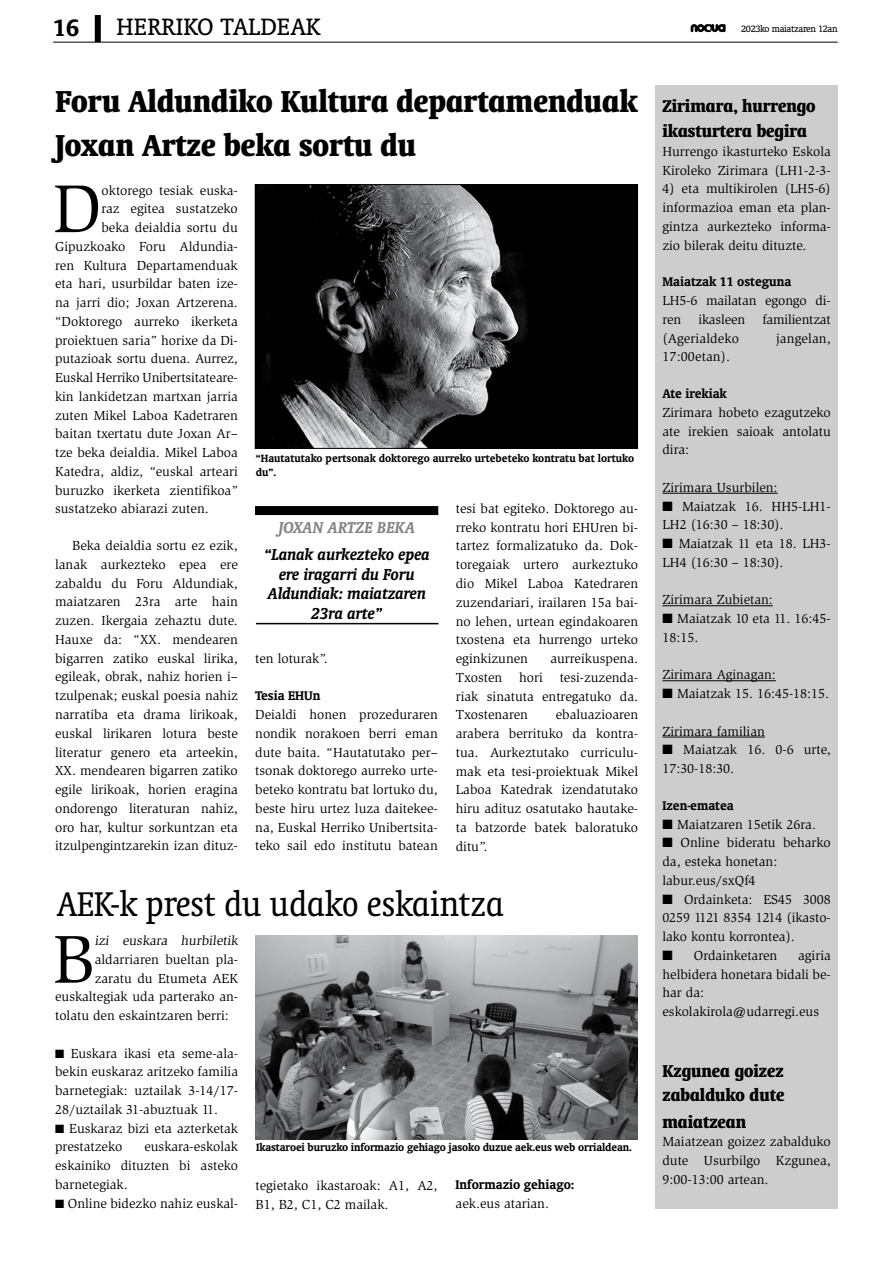
<style>
.page{position:relative;width:893px;height:1263px;background:#fff}
.page>*{position:absolute;margin:0;border:0;box-sizing:border-box;transform-origin:0 0}
.t1{font:69.45px "Slimbach";color:#000}
.t2{font:condensed 39px "Oranda BT";color:#000}
.t3{font:700 condensed 34.5px/43.5px "Oranda BT";color:#000}
.t4{font:27px "Oranda BT";color:#000}
.t5{font:700 27px "Oranda BT";color:#000}
.t6{font:700 condensed 19.5px/25.2px "Oranda BT";color:#000}
.t7{font:italic 700 18px/19.5px "Oranda BT";color:#000;text-align:center}
.t8{font:italic 700 18px "Oranda BT";color:#828487}
.t9{font:700 14.25px "Oranda BT";color:#000}
.t10{font:13.5px/18.8px "Slimbach";color:#000;text-align:justify}
.t11{font:700 12px/14.4px "Oranda BT";letter-spacing:-.01em;color:#000}
.t12{font:10.5px "Oranda BT";letter-spacing:-.03em;color:#000}
</style>
<div class="page">
<svg style="left:691px;top:24px;width:35px;height:8px"></svg>
<hr style="left:53px;top:42px;width:785px;height:1px;background:#000">
<div style="left:95px;top:15px;width:6px;height:27px;background:#000"></div>
<div style="left:255px;top:506px;width:183px;height:9px;background:#000"></div>
<hr style="left:256px;top:623px;width:182px;height:1px;background:#000">
<img style="left:257px;top:186px;width:379px;height:260px">
<div style="left:255px;top:184px;width:383px;height:264px;border:1px solid #000"></div>
<img style="left:255px;top:935px;width:383px;height:204px">
<div style="left:656px;top:85px;width:182px;height:1123px;background:#cdcdcd"></div>
<hr style="left:662px;top:493px;width:116px;height:1px;background:#000">
<hr style="left:662px;top:605px;width:111px;height:1px;background:#000">
<hr style="left:662px;top:680px;width:114px;height:1px;background:#000">
<hr style="left:662px;top:737px;width:103px;height:1px;background:#000">
<h3 class="t5" style="left:53px;top:12px;width:28px">16</h3>
<h3 class="t4" style="left:117px;top:11px;width:206px">HERRIKO TALDEAK</h3>
<h3 class="t4" style="left:117px;top:12px;width:119px">PIL-PILEAN</h3>
<p class="t12" style="left:741px;top:23px;width:98px">2023ko maiatzaren 12an</p>
<h3 class="t3" style="left:55px;top:79px;width:584px">Foru Aldundiko Kultura departamenduak<br>Joxan Artze beka sortu du</h3>
<h1 class="t1" style="left:53px;top:169px;width:50px">D</h1>
<p class="t10" style="left:101px;top:181px;width:138px">oktorego tesiak euska-</p>
<p class="t10" style="left:101px;top:200px;width:138px">raz egitea sustatzeko</p>
<p class="t10" style="left:101px;top:218px;width:138px">beka deialdia sortu du</p>
<p class="t10" style="left:55px;top:237px;width:184px">Gipuzkoako Foru Aldundia-</p>
<p class="t10" style="left:55px;top:256px;width:184px">ren Kultura Departamenduak</p>
<p class="t10" style="left:55px;top:275px;width:184px">eta hari, usurbildar baten ize-</p>
<p class="t10" style="left:55px;top:293px;width:184px">na jarri dio; Joxan Artzerena.</p>
<p class="t10" style="left:55px;top:312px;width:184px">“Doktorego aurreko ikerketa</p>
<p class="t10" style="left:55px;top:331px;width:184px">proiektuen saria” horixe da Di-</p>
<p class="t10" style="left:55px;top:350px;width:184px">putazioak sortu duena. Aurrez,</p>
<p class="t10" style="left:55px;top:368px;width:184px">Euskal Herriko Unibertsitateare-</p>
<p class="t10" style="left:55px;top:387px;width:184px">kin lankidetzan martxan jarria</p>
<p class="t10" style="left:55px;top:406px;width:184px">zuten Mikel Laboa Kadetraren</p>
<p class="t10" style="left:55px;top:425px;width:184px">baitan txertatu dute Joxan Ar–</p>
<p class="t10" style="left:55px;top:443px;width:184px">tze beka deialdia. Mikel Laboa</p>
<p class="t10" style="left:55px;top:462px;width:184px">Katedra, aldiz, “euskal arteari</p>
<p class="t10" style="left:55px;top:481px;width:184px">buruzko ikerketa zientifikoa”</p>
<p class="t10" style="left:55px;top:500px;width:155px">sustatzeko abiarazi zuten.</p>
<p class="t10" style="left:55px;top:536px;width:184px;text-indent:17px">Beka deialdia sortu ez ezik, lanak aurkezteko epea ere zabaldu du Foru Aldundiak, maiatzaren 23ra arte hain zuzen. Ikergaia zehaztu dute.<br>Hauxe da: “XX. mendearen bigarren zatiko euskal lirika, egileak, obrak, nahiz horien i– tzulpenak; euskal poesia nahiz narratiba eta drama lirikoak, euskal lirikaren lotura beste literatur genero eta arteekin, XX. mendearen bigarren zatiko egile lirikoak, horien eragina ondorengo literaturan nahiz, oro har, kultur sorkuntzan eta itzulpengintzarekin izan dituz-</p>
<p class="t11" style="left:256px;top:450px;width:380px">“Hautatutako pertsonak doktorego aurreko urtebeteko kontratu bat lortuko du”.</p>
<p class="t10" style="left:456px;top:499px;width:184px">tesi bat egiteko. Doktorego au&shy;rreko kontratu hori EHUren bi&shy;tartez formalizatuko da. Dok&shy;toregaiak urtero aurkeztuko dio Mikel Laboa Katedraren zuzendariari, irailaren 15a bai&shy;no lehen, urtean egindakoaren txostena eta hurrengo urteko eginkizunen</p>
<h3 class="t8" style="left:279px;top:517px;width:138px">JOXAN ARTZE BEKA</h3>
<h3 class="t7" style="left:264px;top:544px;width:167px">“Lanak aurkezteko epea ere iragarri du Foru<br>Aldundiak: maiatzaren<br>23ra arte”</h3>
<p class="t10" style="left:456px;top:649px;width:184px;text-indent:95px">aurreikuspena.<br>Txosten hori tesi-zuzenda&shy;riak sinatuta entregatuko da.<br>Txostenaren</p>
<p class="t10" style="left:255px;top:650px;width:74px">ten loturak”.</p>
<p class="t9" style="left:255px;top:687px;width:67px">Tesia EHUn</p>
<p class="t10" style="left:255px;top:705px;width:184px">Deialdi honen prozeduraren nondik norakoen berri eman dute baita. “Hautatutako per– tsonak doktorego aurreko urte&shy;beteko kontratu bat lortuko du, beste hiru urtez luza daitekee&shy;na, Euskal Herriko Unibertsita&shy;teko sail edo institutu batean</p>
<p class="t10" style="left:456px;top:705px;width:184px;text-indent:100px">ebaluazioaren arabera berrituko da kontra&shy;tua. Aurkeztutako curriculu&shy;mak eta tesi-proiektuak Mikel Laboa Katedrak izendatutako hiru adituz osatutako hautake&shy;ta batzorde batek baloratuko ditu”.</p>
<h2 class="t2" style="left:57px;top:882px;width:449px">AEK-k prest du udako eskaintza</h2>
<h1 class="t1" style="left:52px;top:920px;width:44px">B</h1>
<p class="t10" style="left:95px;top:931px;width:146px">izi euskara hurbiletik</p>
<p class="t10" style="left:95px;top:950px;width:145px">aldarriaren bueltan pla-</p>
<p class="t10" style="left:95px;top:969px;width:145px">zaratu du Etumeta AEK</p>
<p class="t10" style="left:55px;top:988px;width:184px">euskaltegiak uda parterako an-</p>
<p class="t10" style="left:55px;top:1006px;width:175px">tolatu den eskaintzaren berri:</p>
<p class="t10" style="left:55px;top:1044px;width:184px">■ Euskara ikasi eta seme-ala&shy;bekin euskaraz aritzeko familia barnetegiak: uztailak 3-14/17- 28/uztailak 31-abuztuak 11.</p>
<p class="t10" style="left:55px;top:1119px;width:184px">■ Euskaraz bizi eta azterketak prestatzeko</p>
<p class="t10" style="left:55px;top:1138px;width:184px;text-indent:89px">euskara-eskolak eskainiko dituzten bi asteko barnetegiak.</p>
<p class="t10" style="left:55px;top:1194px;width:184px">■ Online bidezko nahiz euskal-</p>
<p class="t11" style="left:256px;top:1140px;width:377px">Ikastaroei buruzko informazio gehiago jasoko duzue aek.eus web orrialdean.</p>
<p class="t10" style="left:255px;top:1176px;width:184px">tegietako ikastaroak: A1, A2,<br>B1, B2, C1, C2 mailak.</p>
<p class="t9" style="left:456px;top:1176px;width:120px">Informazio gehiago:</p>
<p class="t10" style="left:456px;top:1194px;width:95px">aek.eus atarian.</p>
<h3 class="t6" style="left:662px;top:93px;width:155px">Zirimara, hurrengo ikasturtera begira</h3>
<p class="t10" style="left:662px;top:142px;width:170px">Hurrengo ikasturteko Eskola<br>Kiroleko Zirimara (LH1-2-3-</p>
<p class="t10" style="left:662px;top:180px;width:170px">4) eta multikirolen (LH5-6) informazioa eman eta plan&shy;gintza aurkezteko informa&shy;zio bilerak deitu dituzte.</p>
<p class="t9" style="left:662px;top:273px;width:130px">Maiatzak 11 osteguna</p>
<p class="t10" style="left:662px;top:291px;width:170px">LH5-6 mailatan egongo di&shy;ren</p>
<p class="t10" style="left:698px;top:310px;width:48px">ikasleen</p>
<p class="t10" style="left:762px;top:310px;width:70px">familientzat</p>
<p class="t10" style="left:662px;top:329px;width:78px">(Agerialdeko</p>
<p class="t10" style="left:776px;top:329px;width:56px">jangelan,</p>
<p class="t10" style="left:662px;top:348px;width:69px">17:00etan).</p>
<p class="t9" style="left:662px;top:385px;width:66px">Ate irekiak</p>
<p class="t10" style="left:662px;top:403px;width:170px">Zirimara hobeto ezagutzeko ate irekien saioak antolatu dira:</p>
<p class="t10" style="left:662px;top:478px;width:117px">Zirimara Usurbilen:</p>
<p class="t10" style="left:662px;top:497px;width:170px">■ Maiatzak 16. HH5-LH1-<br>LH2 (16:30 – 18:30).</p>
<p class="t10" style="left:662px;top:534px;width:170px">■ Maiatzak 11 eta 18. LH3-<br>LH4 (16:30 – 18:30).</p>
<p class="t10" style="left:662px;top:591px;width:112px">Zirimara Zubietan:</p>
<p class="t10" style="left:662px;top:609px;width:170px">■ Maiatzak 10 eta 11. 16:45-<br>18:15.</p>
<p class="t10" style="left:662px;top:666px;width:115px">Zirimara Aginagan:</p>
<p class="t10" style="left:662px;top:684px;width:168px">■ Maiatzak 15. 16:45-18:15.</p>
<p class="t10" style="left:662px;top:722px;width:104px">Zirimara familian</p>
<p class="t10" style="left:662px;top:741px;width:170px">■ Maiatzak 16. 0-6 urte,<br>17:30-18:30.</p>
<p class="t9" style="left:662px;top:797px;width:73px">Izen-ematea</p>
<p class="t10" style="left:662px;top:815px;width:155px">■ Maiatzaren 15etik 26ra.</p>
<p class="t10" style="left:662px;top:834px;width:170px;text-align:left">■ Online bideratu beharko da, esteka honetan: labur.eus/sxQf4</p>
<p class="t10" style="left:662px;top:890px;width:170px">■ Ordainketa: ES45 3008<br>0259 1121 8354 1214 (ikasto&shy;lako kontu korrontea).</p>
<p class="t10" style="left:662px;top:946px;width:116px">■ Ordainketaren</p>
<p class="t10" style="left:662px;top:946px;width:170px;text-align:left;text-indent:136px">agiria helbidera honetara bidali be&shy;har da: eskolakirola@udarregi.eus</p>
<h3 class="t6" style="left:662px;top:1059px;width:123px;line-height:23.4px">Kzgunea goizez zabalduko dute</h3>
<h3 class="t6" style="left:662px;top:1108px;width:85px">maiatzean</h3>
<p class="t10" style="left:662px;top:1132px;width:170px">Maiatzean goizez zabalduko dute Usurbilgo Kzgunea, 9:00-13:00 artean.</p>
</div>
